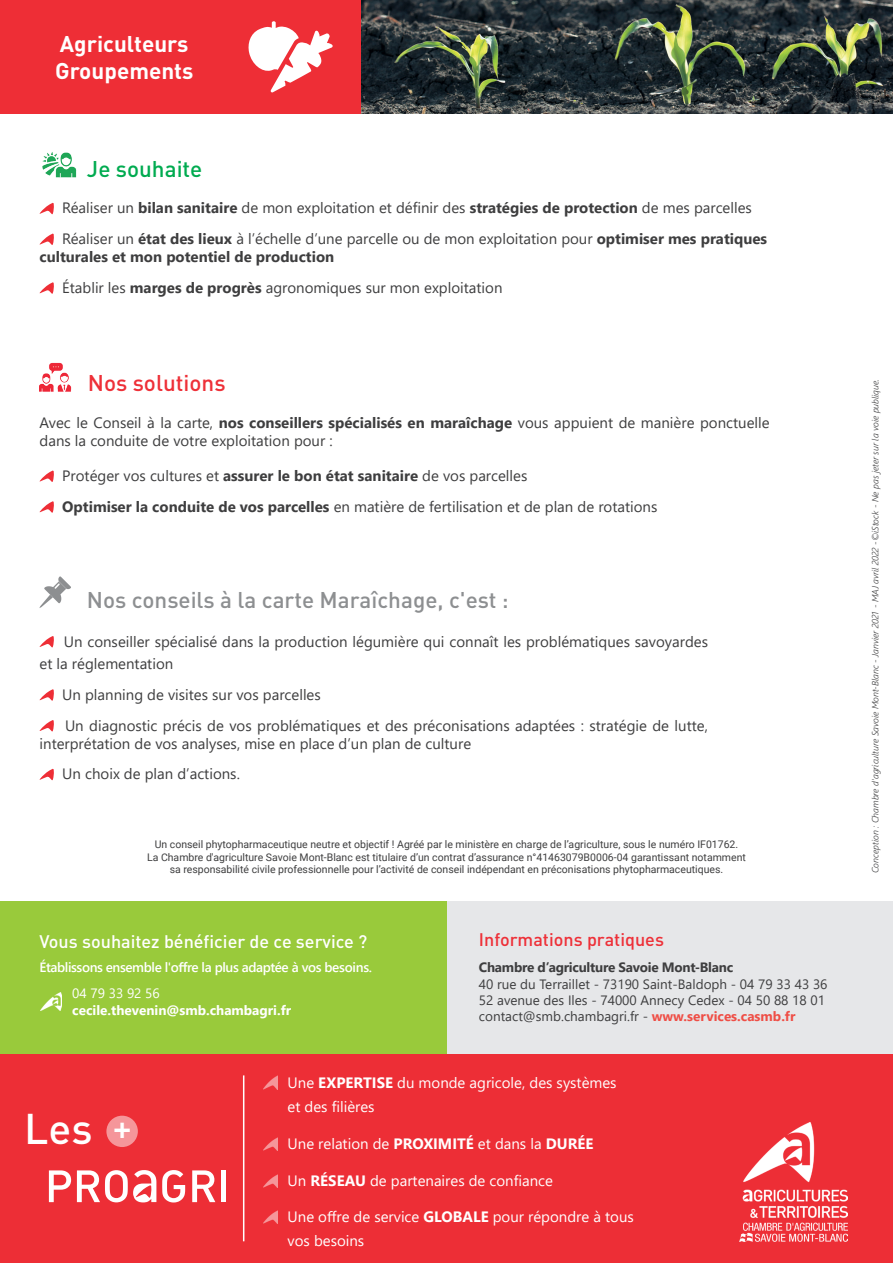
<style>
.page{position:relative;width:893px;height:1263px;background:#fff}
.page>*{position:absolute;margin:0;border:0;box-sizing:border-box;transform-origin:0 0}
.t1{font:500 42.45px "DIN Pro";color:#fff}
.t2{font:500 22.5px "DIN Pro";color:#8d8f91}
.t3{font:700 22.5px/27px "DIN Pro";color:#fff}
.t4{font:500 22.5px "DIN Pro";color:#ee3038}
.t5{font:500 22.5px "DIN Pro";color:#00ab50}
.t6{font:500 18px "DIN Pro";color:#fff}
.t7{font:500 18px "DIN Pro";color:#ee3038}
.t8{font:15px/30.8px "Segoe UI";color:#3e3e3f}
.t9{font:15px/24px "Segoe UI";color:#fff}
.t10{font:700 15px/30.8px "Segoe UI";color:#3e3e3f}
.t11{font:13.5px/16.2px "Segoe UI";color:#3e3e3f}
.t12{font:600 13.5px "Segoe UI";letter-spacing:-.03em;color:#fff}
.t13{font:700 13.5px "Segoe UI";letter-spacing:-.02em;color:#3e3e3f}
.t14{font:700 13.5px "Segoe UI";color:#fff}
.t15{font:13.5px "Segoe UI";color:#fff}
.t16{font:10.5px/12.6px "Roboto";color:#3e3e3f;text-align:center}
.t17{font:italic 300 9px "Segoe UI";color:#3e3e3f}
.s1{font-weight:700}
.s2{font-weight:400}
.s3{font-weight:700;color:#ef4e46}
.s4{font-size:35.55px}
</style>
<div class="page">
<div style="left:0;top:0;width:375px;height:114px;background:#ee2e36"></div>
<div style="left:446px;top:901px;width:447px;height:154px;background:#e6e7e9"></div>
<div style="left:0;top:901px;width:446px;height:154px;background:#99ca3b"></div>
<div style="left:0;top:1055px;width:893px;height:208px;background:#ed2e36"></div>
<div style="left:106px;top:1116px;width:32px;height:31px;background:#f5969a;border-radius:50%"></div>
<svg style="left:162px;top:1170px;width:23px;height:32px"></svg>
<svg style="left:49px;top:1170px;width:22px;height:32px"></svg>
<svg style="left:192px;top:1170px;width:23px;height:32px"></svg>
<div style="left:221px;top:1170px;width:5px;height:32px;background:#fff"></div>
<svg style="left:77px;top:1170px;width:79px;height:32px"></svg>
<svg style="left:264px;top:1076px;width:13px;height:13px"></svg>
<svg style="left:264px;top:1138px;width:13px;height:12px"></svg>
<svg style="left:264px;top:1175px;width:13px;height:12px"></svg>
<svg style="left:264px;top:1211px;width:13px;height:12px"></svg>
<hr style="left:243px;top:1075px;width:1px;height:166px;background:#fff">
<img style="left:361px;top:0;width:532px;height:114px">
<img style="left:740px;top:1123px;width:108px;height:119px">
<svg style="left:40px;top:470px;width:14px;height:12px"></svg>
<svg style="left:40px;top:501px;width:14px;height:12px"></svg>
<img style="left:42px;top:152px;width:34px;height:26px">
<svg style="left:40px;top:202px;width:14px;height:13px"></svg>
<svg style="left:40px;top:233px;width:14px;height:12px"></svg>
<svg style="left:40px;top:282px;width:14px;height:12px"></svg>
<img style="left:40px;top:362px;width:31px;height:30px">
<img style="left:40px;top:993px;width:22px;height:17px">
<svg style="left:39px;top:576px;width:32px;height:32px"></svg>
<svg style="left:40px;top:636px;width:14px;height:12px"></svg>
<svg style="left:40px;top:689px;width:14px;height:12px"></svg>
<svg style="left:40px;top:720px;width:14px;height:12px"></svg>
<svg style="left:40px;top:768px;width:14px;height:12px"></svg>
<svg style="left:248px;top:21px;width:85px;height:72px"></svg>
<h2 class="t3" style="left:55px;top:28px;width:140px">Agriculteurs<br>Groupements</h2>
<h2 class="t5" style="left:87px;top:151px;width:117px">Je souhaite</h2>
<p class="t8" style="left:62px;top:191px;width:706px">Réaliser un <span class="s1">bilan sanitaire</span> de mon exploitation et définir des <span class="s1">stratégies de protection</span> de mes parcelles<br>Réaliser un <span class="s1">état des lieux</span> à l’échelle d’une parcelle ou de mon exploitation pour <span class="s1">optimiser mes pratiques</span></p>
<p class="t10" style="left:62px;top:240px;width:442px;text-indent:-23px">culturales et mon potentiel de production<br><span class="s2">Établir les</span> marges de progrès <span class="s2">agronomiques sur mon exploitation</span></p>
<h2 class="t4" style="left:88px;top:365px;width:139px">Nos solutions</h2>
<p class="t8" style="left:40px;top:412px;width:732px;line-height:18px">Avec le Conseil à la carte, <span class="s1">nos conseillers spécialisés en maraîchage</span> vous appuient de manière ponctuelle dans la conduite de votre exploitation pour :</p>
<p class="t8" style="left:62px;top:459px;width:597px">Protéger vos cultures et <span class="s1">assurer le bon état sanitaire</span> de vos parcelles<br><span class="s1">Optimiser la conduite de vos parcelles</span> en matière de fertilisation et de plan de rotations</p>
<h2 class="t2" style="left:87px;top:581px;width:423px">Nos conseils à la carte Maraîchage, c'est :</h2>
<p class="t8" style="left:40px;top:629px;width:670px;line-height:22.5px;text-indent:24px">Un conseiller spécialisé dans la production légumière qui connaît les problématiques savoyardes et la réglementation</p>
<p class="t8" style="left:62px;top:678px;width:647px">Un planning de visites sur vos parcelles<br>Un diagnostic précis de vos problématiques et des préconisations adaptées : stratégie de lutte,</p>
<p class="t8" style="left:62px;top:727px;width:410px;text-indent:-23px">interprétation de vos analyses, mise en place d’un plan de culture<br>Un choix de plan d’actions.</p>
<p class="t16" style="left:147px;top:838px;width:600px">Un conseil phytopharmaceutique neutre et objectif ! Agréé par le ministère en charge de l’agriculture, sous le numéro IF01762.<br>La Chambre d'agriculture Savoie Mont-Blanc est titulaire d’un contrat d’assurance n°41463079B0006-04 garantissant notamment sa responsabilité civile professionnelle pour l’activité de conseil indépendant en préconisations phytopharmaceutiques.</p>
<p class="t6" style="left:40px;top:927px;width:329px">Vous souhaitez bénéficier de ce service ?</p>
<p class="t7" style="left:479px;top:924px;width:187px">Informations pratiques</p>
<p class="t12" style="left:40px;top:954px;width:334px">Établissons ensemble l'offre la plus adaptée à vos besoins.</p>
<p class="t15" style="left:72px;top:981px;width:89px">04 79 33 92 56</p>
<p class="t14" style="left:72px;top:997px;width:221px">cecile.thevenin@smb.chambagri.fr</p>
<p class="t13" style="left:479px;top:955px;width:256px">Chambre d’agriculture Savoie Mont-Blanc</p>
<p class="t11" style="left:479px;top:974px;width:350px">40 rue du Terraillet - 73190 Saint-Baldoph - 04 79 33 43 36<br>52 avenue des Iles - 74000 Annecy Cedex - 04 50 88 18 01 contact@smb.chambagri.fr - <span class="s3">www.services.casmb.fr</span></p>
<h1 class="t1" style="left:24px;top:1094px;width:109px">Les <span class="s4">+</span></h1>
<p class="t9" style="left:288px;top:1069px;width:331px">Une <span class="s1">EXPERTISE</span> du monde agricole, des systèmes et des filières</p>
<p class="t9" style="left:288px;top:1130px;width:307px">Une relation de <span class="s1">PROXIMITÉ</span> et dans la <span class="s1">DURÉE</span></p>
<p class="t9" style="left:288px;top:1167px;width:267px">Un <span class="s1">RÉSEAU</span> de partenaires de confiance</p>
<p class="t9" style="left:288px;top:1204px;width:348px">Une offre de service <span class="s1">GLOBALE</span> pour répondre à tous vos besoins</p>
<p class="t17" style="left:867px;top:873px;width:496px;rotate:-90deg">Conception : Chambre d'agriculture Savoie Mont-Blanc - Janvier 2021 - MAJ avril 2022 -©iStock - Ne pas jeter sur la voie publique.</p>
</div>
